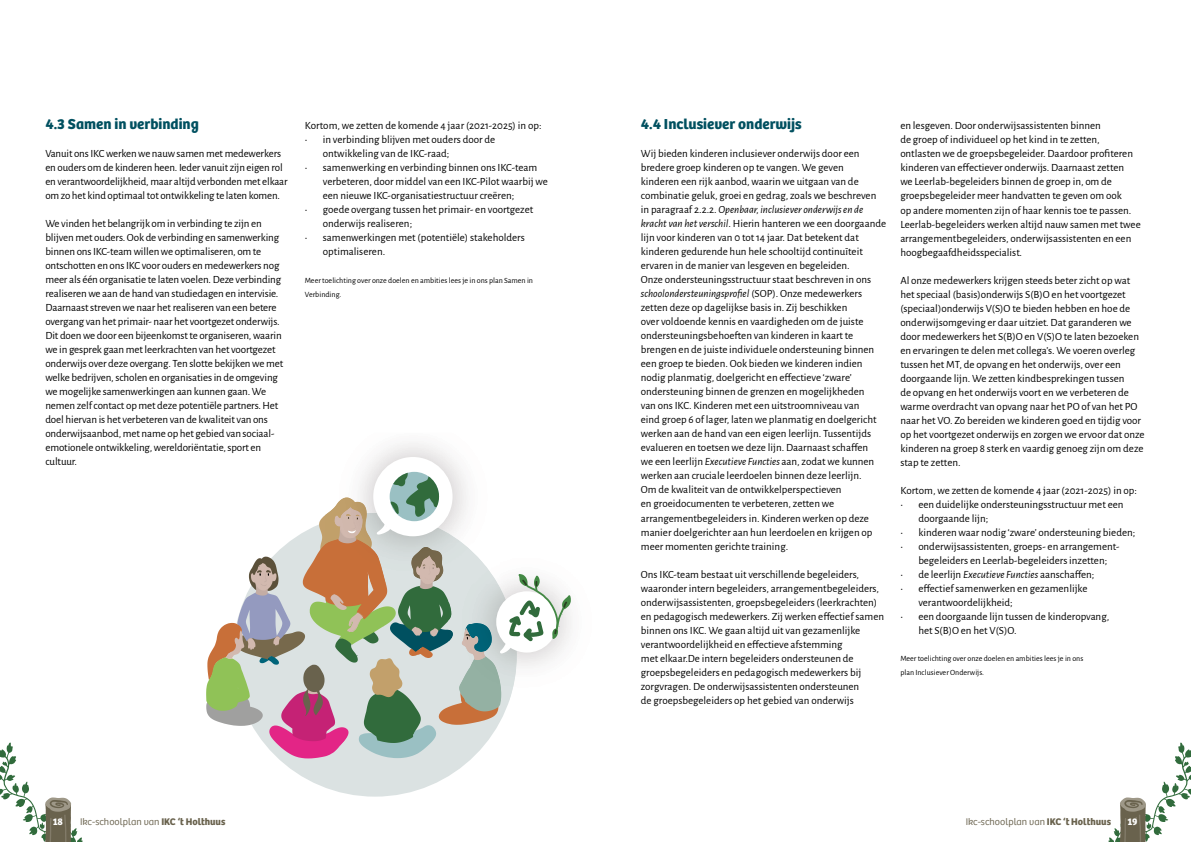
<style>
.page{position:relative;width:1191px;height:842px;background:#fff}
.page>*{position:absolute;margin:0;border:0;box-sizing:border-box;transform-origin:0 0}
.t1{font:700 15px "Bree";color:#005060}
.t2{font:11px/14px "Alegreya Sans";color:#000}
.t3{font:300 10px "Bree";color:#69624d}
.t4{font:700 10px "Bree";color:#fff}
.t5{font:8px/14px "Alegreya Sans";color:#000}
.s1{font-style:italic}
.s2{font-weight:700}
</style>
<div class="page">
<div style="left:233px;top:513px;width:284px;height:284px;background:#dbe2e2;border-radius:50%"></div>
<svg style="left:206px;top:457px;width:365px;height:301px"></svg>
<img style="left:338px;top:516px;width:20px;height:27px">
<img style="left:422px;top:561px;width:13px;height:19px">
<svg style="left:1108px;top:742px;width:83px;height:100px"></svg>
<svg style="left:0;top:742px;width:83px;height:100px"></svg>
<h1 class="t1" style="left:45px;top:112px;width:155px">4.3 Samen in verbinding</h1>
<p class="t2" style="left:45px;top:146px;width:244px">Vanuit ons IKC werken we nauw samen met medewerkers en ouders om de kinderen heen. Ieder vanuit zijn eigen rol en verantwoordelijkheid, maar altijd verbonden met elkaar om zo het kind optimaal tot ontwikkeling te laten komen.</p>
<p class="t2" style="left:45px;top:216px;width:239px">We vinden het belangrijk om in verbinding te zijn en blijven met ouders. Ook de verbinding en samenwerking binnen ons IKC-team willen we optimaliseren, om te ontschotten en ons IKC voor ouders en medewerkers nog meer als één organisatie te laten voelen. Deze verbinding realiseren we aan de hand van studiedagen en intervisie.<br>Daarnaast streven we naar het realiseren van een betere overgang van het primair- naar het voortgezet onderwijs.<br>Dit doen we door een bijeenkomst te organiseren, waarin we in gesprek gaan met leerkrachten van het voortgezet onderwijs over deze overgang. Ten slotte bekijken we met welke bedrijven, scholen en organisaties in de omgeving we mogelijke samenwerkingen aan kunnen gaan. We nemen zelf contact op met deze potentiële partners. Het doel hiervan is het verbeteren van de kwaliteit van ons onderwijsaanbod, met name op het gebied van sociaal&shy;emotionele ontwikkeling, wereldoriëntatie, sport en cultuur.</p>
<p class="t2" style="left:305px;top:118px;width:238px">Kortom, we zetten de komende 4 jaar (2021-2025) in op:</p>
<p class="t2" style="left:323px;top:132px;width:174px;text-indent:-18px">• in verbinding blijven met ouders door de ontwikkeling van de IKC-raad;</p>
<p class="t2" style="left:323px;top:160px;width:226px;text-indent:-18px">• samenwerking en verbinding binnen ons IKC-team verbeteren, door middel van een IKC-Pilot waarbij we een nieuwe IKC-organisatiestructuur creëren;</p>
<p class="t2" style="left:323px;top:202px;width:212px;text-indent:-18px">• goede overgang tussen het primair- en voortgezet onderwijs realiseren;</p>
<p class="t2" style="left:323px;top:230px;width:204px;text-indent:-18px">• samenwerkingen met (potentiële) stakeholders optimaliseren.</p>
<p class="t5" style="left:305px;top:273px;width:230px">Meer toelichting over onze doelen en ambities lees je in ons plan Samen in<br>Verbinding.</p>
<h1 class="t1" style="left:641px;top:112px;width:162px">4.4 Inclusiever onderwijs</h1>
<p class="t2" style="left:641px;top:146px;width:247px">Wij bieden kinderen inclusiever onderwijs door een bredere groep kinderen op te vangen. We geven<br>kinderen een rijk aanbod, waarin we uitgaan van de combinatie geluk, groei en gedrag, zoals we beschreven in paragraaf 2.2.2. <span class="s1">Openbaar, inclusiever onderwijs en de kracht van het verschil</span>. Hierin hanteren we een doorgaande lijn voor kinderen van 0 tot 14 jaar. Dat betekent dat kinderen gedurende hun hele schooltijd continuïteit ervaren in de manier van lesgeven en begeleiden.<br>Onze ondersteuningsstructuur staat beschreven in ons <span class="s1">schoolondersteuningsprofiel</span> (SOP). Onze medewerkers zetten deze op dagelijkse basis in. Zij beschikken<br>over voldoende kennis en vaardigheden om de juiste ondersteuningsbehoeften van kinderen in kaart te brengen en de juiste individuele ondersteuning binnen een groep te bieden. Ook bieden we kinderen indien nodig planmatig, doelgericht en effectieve ‘zware’ ondersteuning binnen de grenzen en mogelijkheden<br>van ons IKC. Kinderen met een uitstroomniveau van<br>eind groep 6 of lager, laten we planmatig en doelgericht werken aan de hand van een eigen leerlijn. Tussentijds evalueren en toetsen we deze lijn. Daarnaast schaffen<br>we een leerlijn <span class="s1">Executieve Functies</span> aan, zodat we kunnen werken aan cruciale leerdoelen binnen deze leerlijn.<br>Om de kwaliteit van de ontwikkelperspectieven<br>en groeidocumenten te verbeteren, zetten we arrangementbegeleiders in. Kinderen werken op deze manier doelgerichter aan hun leerdoelen en krijgen op meer momenten gerichte training.</p>
<p class="t2" style="left:641px;top:566px;width:245px">Ons IKC-team bestaat uit verschillende begeleiders, waaronder intern begeleiders, arrangementbegeleiders, onderwijsassistenten, groepsbegeleiders (leerkrachten) en pedagogisch medewerkers. Zij werken effectief samen binnen ons IKC. We gaan altijd uit van gezamenlijke verantwoordelijkheid en effectieve afstemming<br>met elkaar.De intern begeleiders ondersteunen de groepsbegeleiders en pedagogisch medewerkers bij zorgvragen. De onderwijsassistenten ondersteunen<br>de groepsbegeleiders op het gebied van onderwijs</p>
<p class="t2" style="left:900px;top:118px;width:242px">en lesgeven. Door onderwijsassistenten binnen<br>de groep of individueel op het kind in te zetten, ontlasten we de groepsbegeleider. Daardoor profiteren kinderen van effectiever onderwijs. Daarnaast zetten<br>we Leerlab-begeleiders binnen de groep in, om de groepsbegeleider meer handvatten te geven om ook<br>op andere momenten zijn of haar kennis toe te passen.<br>Leerlab-begeleiders werken altijd nauw samen met twee arrangementbegeleiders, onderwijsassistenten en een hoogbegaafdheidsspecialist.</p>
<p class="t2" style="left:900px;top:272px;width:246px">Al onze medewerkers krijgen steeds beter zicht op wat het speciaal (basis)onderwijs S(B)O en het voortgezet (speciaal)onderwijs V(S)O te bieden hebben en hoe de onderwijsomgeving er daar uitziet. Dat garanderen we door medewerkers het S(B)O en V(S)O te laten bezoeken en ervaringen te delen met collega’s. We voeren overleg tussen het MT, de opvang en het onderwijs, over een doorgaande lijn. We zetten kindbesprekingen tussen<br>de opvang en het onderwijs voort en we verbeteren de warme overdracht van opvang naar het PO of van het PO naar het VO. Zo bereiden we kinderen goed en tijdig voor op het voortgezet onderwijs en zorgen we ervoor dat onze kinderen na groep 8 sterk en vaardig genoeg zijn om deze stap te zetten.</p>
<p class="t2" style="left:900px;top:482px;width:238px">Kortom, we zetten de komende 4 jaar (2021-2025) in op:</p>
<p class="t2" style="left:918px;top:496px;width:207px;text-indent:-18px">• een duidelijke ondersteuningsstructuur met een doorgaande lijn;</p>
<p class="t2" style="left:900px;top:524px;width:236px">• kinderen waar nodig ‘zware’ ondersteuning bieden;</p>
<p class="t2" style="left:900px;top:538px;width:221px;text-align:center">• onderwijsassistenten, groeps- en arrangement&shy;begeleiders en Leerlab-begeleiders inzetten;</p>
<p class="t2" style="left:900px;top:566px;width:196px">• de leerlijn <span class="s1">Executieve Functies</span> aanschaffen;</p>
<p class="t2" style="left:918px;top:580px;width:171px;text-indent:-18px">• effectief samenwerken en gezamenlijke verantwoordelijkheid;</p>
<p class="t2" style="left:918px;top:608px;width:192px;text-indent:-18px">• een doorgaande lijn tussen de kinderopvang, het S(B)O en het V(S)O.</p>
<p class="t5" style="left:900px;top:651px;width:184px">Meer toelichting over onze doelen en ambities lees je in ons plan Inclusiever Onderwijs.</p>
<p class="t4" style="left:53px;top:813px;width:12px">18</p>
<p class="t3" style="left:80px;top:814px;width:147px">Ikc-schoolplan van <span class="s2">IKC ‘t Holthuus</span></p>
<p class="t3" style="left:965px;top:814px;width:147px">Ikc-schoolplan van <span class="s2">IKC ‘t Holthuus</span></p>
<p class="t4" style="left:1127px;top:813px;width:12px">19</p>
</div>
